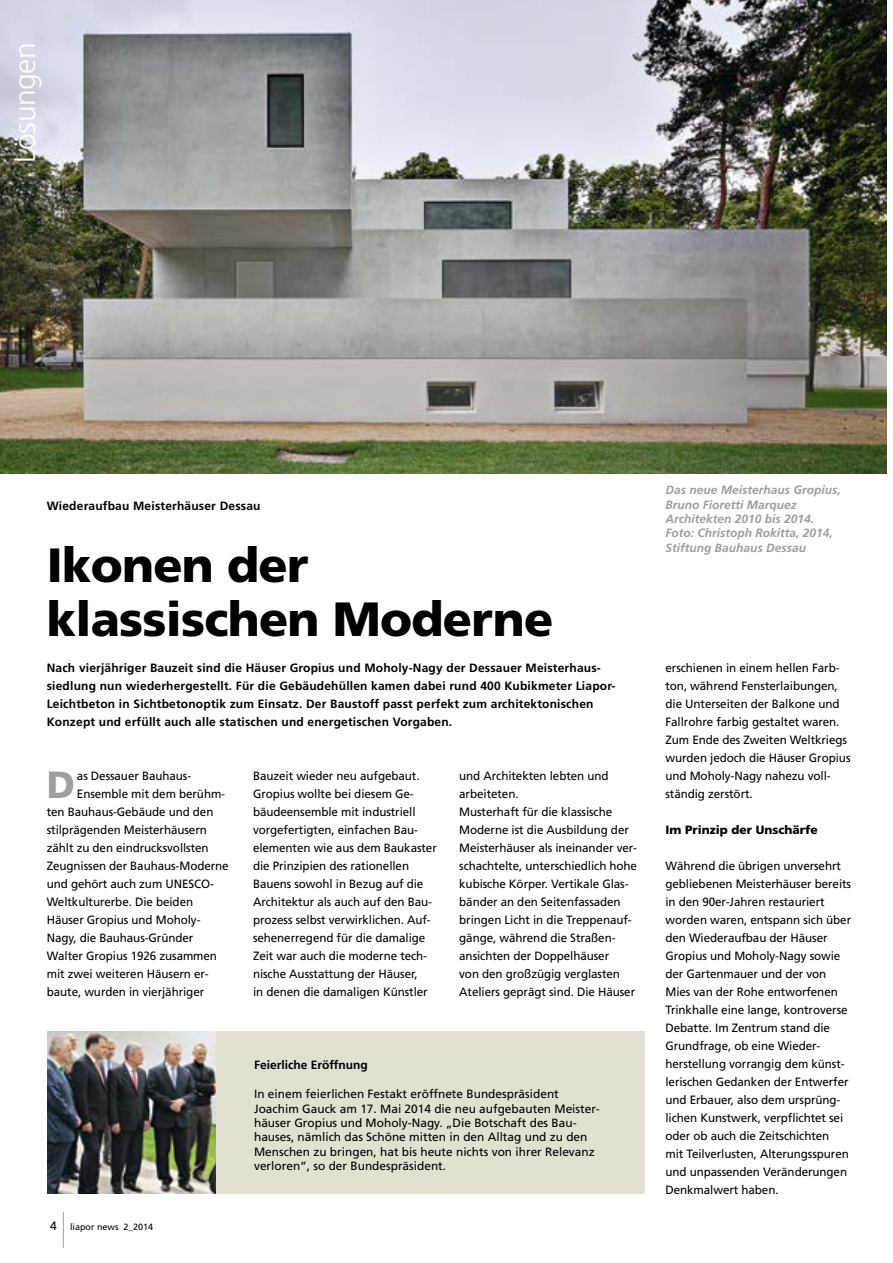
<style>
.page{position:relative;width:893px;height:1263px;background:#fff}
.page>*{position:absolute;margin:0;border:0;box-sizing:border-box;transform-origin:0 0}
.t1{font:900 48px/54px "Frutiger";letter-spacing:-.015em;color:#000}
.t2{font:900 37.8px "Frutiger";color:#9c9e9f;scale:.96 1}
.t3{font:300 30px "Frutiger";letter-spacing:-.015em;color:#fff}
.t4{font:12px/18px "Frutiger";letter-spacing:-.005em;color:#000}
.t5{font:700 12px/18px "Frutiger";letter-spacing:.015em;color:#000}
.t6{font:italic 700 12px/14.4px "Frutiger";color:#9c9e9f}
.t7{font:900 12px "Frutiger";color:#000}
.t8{font:9px "Frutiger";color:#000}
.s1{font-size:12px}
</style>
<div class="page">
<img style="left:0;top:0;width:887px;height:474px">
<hr style="left:63px;top:1212px;width:1px;height:36px;background:#b0a283">
<div style="left:47px;top:1032px;width:597px;height:162px;background:#e2e0d0"></div>
<img style="left:48px;top:1032px;width:168px;height:162px">
<h3 class="t3" style="left:8px;top:163px;width:122px;rotate:-90deg">Lösungen</h3>
<p class="t5" style="left:47px;top:497px;width:215px">Wiederaufbau Meisterhäuser Dessau</p>
<h1 class="t1" style="left:47px;top:537px;width:508px">Ikonen der klassischen Moderne</h1>
<p class="t6" style="left:665px;top:483px;width:177px">Das neue Meisterhaus Gropius,<br>Bruno Fioretti Marquez<br>Architekten 2010 bis 2014.<br>Foto: Christoph Rokitta, 2014,<br>Stiftung Bauhaus Dessau</p>
<p class="t5" style="left:47px;top:659px;width:570px">Nach vierjähriger Bauzeit sind die Häuser Gropius und Moholy-Nagy der Dessauer Meisterhaus&shy;siedlung nun wiederhergestellt. Für die Gebäudehüllen kamen dabei rund 400 Kubikmeter Liapor-Leichtbeton in Sichtbetonoptik zum Einsatz. Der Baustoff passt perfekt zum architektonischen Konzept und erfüllt auch alle statischen und energetischen Vorgaben.</p>
<p class="t4" style="left:665px;top:659px;width:187px">erschienen in einem hellen Farb&shy;ton, während Fensterlaibungen, die Unterseiten der Balkone und<br>Fallrohre farbig gestaltet waren.<br>Zum Ende des Zweiten Weltkriegs wurden jedoch die Häuser Gropius und Moholy-Nagy nahezu voll&shy;ständig zerstört.</p>
<p class="t7" style="left:665px;top:822px;width:154px">Im Prinzip der Unschärfe</p>
<p class="t4" style="left:665px;top:857px;width:187px">Während die übrigen unversehrt gebliebenen Meisterhäuser bereits in den 90er-Jahren restauriert worden waren, entspann sich über den Wiederaufbau der Häuser<br>Gropius und Moholy-Nagy sowie der Gartenmauer und der von<br>Mies van der Rohe entworfenen<br>Trinkhalle eine lange, kontroverse<br>Debatte. Im Zentrum stand die<br>Grundfrage, ob eine Wieder&shy;herstellung vorrangig dem künst&shy;lerischen Gedanken der Entwerfer und Erbauer, also dem ursprüng&shy;lichen Kunstwerk, verpflichtet sei oder ob auch die Zeitschichten<br>mit Teilverlusten, Alterungsspuren und unpassenden Veränderungen<br>Denkmalwert haben.</p>
<p class="t4" style="left:253px;top:767px;width:188px">Bauzeit wieder neu aufgebaut.<br>Gropius wollte bei diesem Ge&shy;bäudeensemble mit industriell vorgefertigten, einfachen Bau&shy;elementen wie aus dem Baukasten die Prinzipien des rationellen<br>Bauens sowohl in Bezug auf die<br>Architektur als auch auf den Bau&shy;prozess selbst verwirklichen. Auf&shy;sehenerregend für die damalige<br>Zeit war auch die moderne tech&shy;nische Ausstattung der Häuser,<br>in denen die damaligen Künstler</p>
<h2 class="t2" style="left:47px;top:762px;width:31px">D</h2>
<p class="t4" style="left:77px;top:767px;width:116px">as Dessauer Bauhaus-</p>
<p class="t4" style="left:459px;top:767px;width:179px">und Architekten lebten und arbeiteten.<br>Musterhaft für die klassische<br>Moderne ist die Ausbildung der<br>Meisterhäuser als ineinander ver&shy;schachtelte, unterschiedlich hohe kubische Körper. Vertikale Glas&shy;bänder an den Seitenfassaden bringen Licht in die Treppenauf&shy;gänge, während die Straßen&shy;ansichten der Doppelhäuser<br>von den großzügig verglasten<br>Ateliers geprägt sind. Die Häuser</p>
<p class="t4" style="left:77px;top:785px;width:149px">Ensemble mit dem berühm-</p>
<p class="t4" style="left:47px;top:803px;width:168px">ten Bauhaus-Gebäude und den</p>
<p class="t4" style="left:47px;top:821px;width:162px">stilprägenden Meisterhäusern</p>
<p class="t4" style="left:47px;top:839px;width:163px">zählt zu den eindrucksvollsten</p>
<p class="t4" style="left:47px;top:857px;width:183px">Zeugnissen der Bauhaus-Moderne</p>
<p class="t4" style="left:47px;top:875px;width:169px">und gehört auch zum UNESCO-</p>
<p class="t4" style="left:47px;top:893px;width:148px">Weltkulturerbe. Die beiden</p>
<p class="t4" style="left:47px;top:911px;width:155px">Häuser Gropius und Moholy-</p>
<p class="t4" style="left:47px;top:929px;width:148px">Nagy, die Bauhaus-Gründer</p>
<p class="t4" style="left:47px;top:947px;width:172px">Walter Gropius 1926 zusammen</p>
<p class="t4" style="left:47px;top:965px;width:163px">mit zwei weiteren Häusern er-</p>
<p class="t4" style="left:47px;top:983px;width:159px">baute, wurden in vierjähriger</p>
<p class="t5" style="left:254px;top:1056px;width:115px">Feierliche Eröffnung</p>
<p class="t4" style="left:254px;top:1087px;width:346px;line-height:14.4px">In einem feierlichen Festakt eröffnete Bundespräsident Joachim Gauck am 17. Mai 2014 die neu aufgebauten Meister&shy;häuser Gropius und Moholy-Nagy. „Die Botschaft des Bau&shy;hauses, nämlich das Schöne mitten in den Alltag und zu den Menschen zu bringen, hat bis heute nichts von ihrer Relevanz verloren“, so der Bundespräsident.</p>
<p class="t8" style="left:50px;top:1221px;width:105px"><span class="s1">4</span> liapor news 2_2014</p>
</div>
